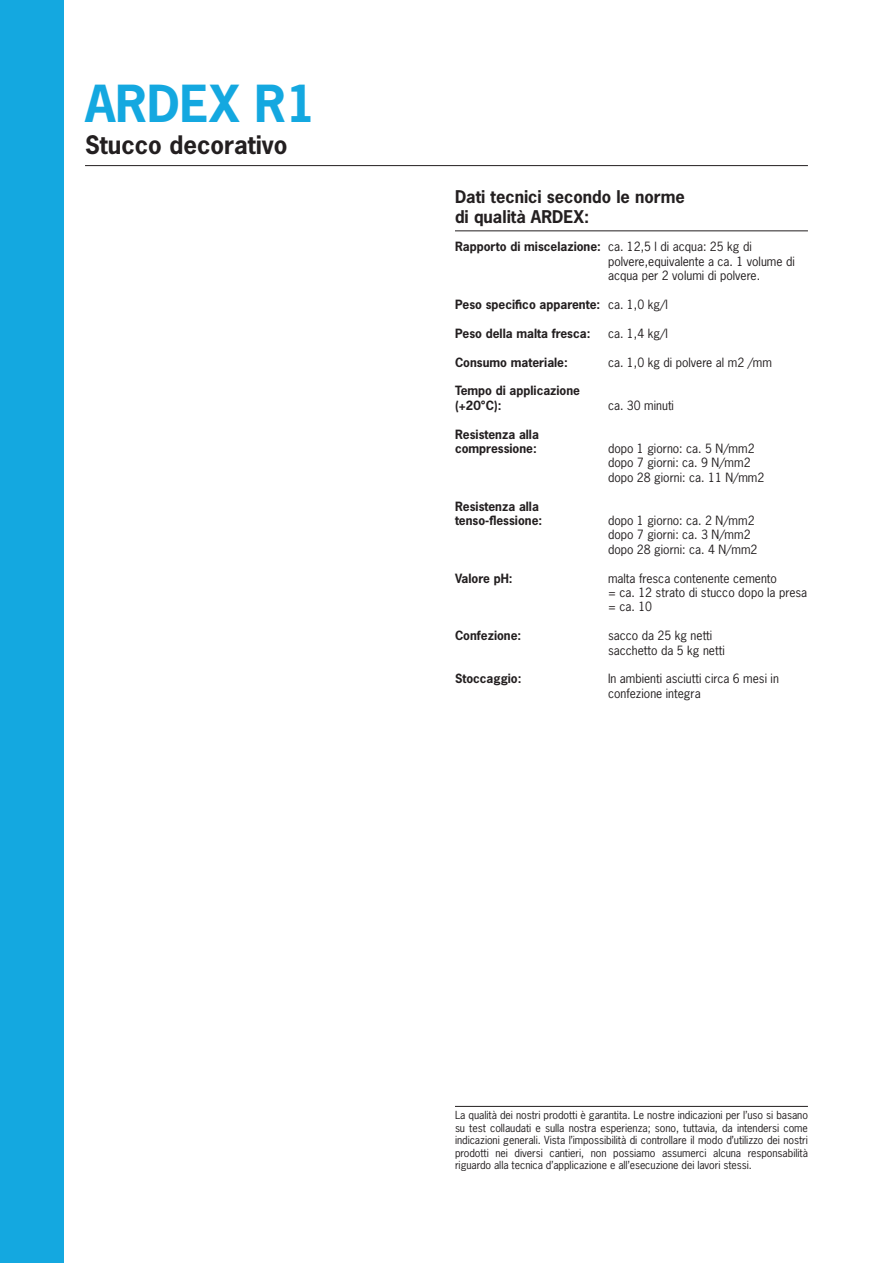
<style>
.page{position:relative;width:893px;height:1263px;background:#fff}
.page>*{position:absolute;margin:0;border:0;box-sizing:border-box;transform-origin:0 0}
.t1{font:700 48px "News Gothic Std";color:#14a8e0}
.t2{font:700 24px "News Gothic Std";color:#231f20}
.t3{font:700 16.5px "News Gothic Std";color:#231f20}
.t4{font:12px "News Gothic Std";color:#231f20}
.t5{font:700 12px "News Gothic Std";color:#231f20}
.t6{font:10.5px/12.6px "News Gothic Std";letter-spacing:-.005em;color:#231f20;text-align:justify}
.s1{font-weight:400}
</style>
<div class="page">
<div style="left:0;top:0;width:64px;height:1263px;background:#14a8e0"></div>
<hr style="left:85px;top:165px;width:723px;height:1px;background:#231f20">
<hr style="left:455px;top:1106px;width:353px;height:1px;background:#231f20">
<hr style="left:455px;top:230px;width:353px;height:1px;background:#231f20">
<p class="t1" style="left:85px;top:72px;width:233px">ARDEX R1</p>
<p class="t2" style="left:85px;top:129px;width:204px">Stucco decorativo</p>
<p class="t3" style="left:455px;top:186px;width:231px">Dati tecnici secondo le norme</p>
<p class="t3" style="left:455px;top:205px;width:136px">di qualità ARDEX:</p>
<p class="t5" style="left:455px;top:239px;width:298px">Rapporto di miscelazione: <span class="s1">ca. 12,5 l di acqua: 25 kg di</span></p>
<p class="t4" style="left:608px;top:254px;width:188px">polvere,equivalente a ca. 1 volume di</p>
<p class="t4" style="left:608px;top:268px;width:154px">acqua per 2 volumi di polvere.</p>
<p class="t5" style="left:455px;top:296px;width:214px">Peso specifico apparente: <span class="s1">ca. 1,0 kg/l</span></p>
<p class="t5" style="left:455px;top:325px;width:137px">Peso della malta fresca:</p>
<p class="t4" style="left:608px;top:326px;width:61px">ca. 1,4 kg/l</p>
<p class="t5" style="left:455px;top:354px;width:114px">Consumo materiale:</p>
<p class="t4" style="left:608px;top:354px;width:166px">ca. 1,0 kg di polvere al m2 /mm</p>
<p class="t5" style="left:455px;top:383px;width:127px">Tempo di applicazione</p>
<p class="t5" style="left:455px;top:397px;width:48px">(+20°C):</p>
<p class="t4" style="left:608px;top:398px;width:68px">ca. 30 minuti</p>
<p class="t5" style="left:455px;top:426px;width:85px">Resistenza alla</p>
<p class="t5" style="left:455px;top:440px;width:83px">compressione:</p>
<p class="t4" style="left:608px;top:441px;width:148px">dopo 1 giorno: ca. 5 N/mm2</p>
<p class="t4" style="left:608px;top:455px;width:144px">dopo 7 giorni: ca. 9 N/mm2</p>
<p class="t4" style="left:608px;top:470px;width:158px">dopo 28 giorni: ca. 11 N/mm2</p>
<p class="t5" style="left:455px;top:498px;width:85px">Resistenza alla</p>
<p class="t5" style="left:455px;top:512px;width:89px">tenso-flessione:</p>
<p class="t4" style="left:608px;top:513px;width:148px">dopo 1 giorno: ca. 2 N/mm2</p>
<p class="t4" style="left:608px;top:527px;width:144px">dopo 7 giorni: ca. 3 N/mm2</p>
<p class="t4" style="left:608px;top:542px;width:151px">dopo 28 giorni: ca. 4 N/mm2</p>
<p class="t5" style="left:455px;top:570px;width:59px">Valore pH:</p>
<p class="t4" style="left:608px;top:570px;width:170px">malta fresca contenente cemento</p>
<p class="t4" style="left:608px;top:585px;width:201px">= ca. 12 strato di stucco dopo la presa</p>
<p class="t4" style="left:608px;top:599px;width:46px">= ca. 10</p>
<p class="t5" style="left:455px;top:628px;width:68px">Confezione:</p>
<p class="t4" style="left:608px;top:628px;width:106px">sacco da 25 kg netti</p>
<p class="t4" style="left:608px;top:642px;width:118px">sacchetto da 5 kg netti</p>
<p class="t5" style="left:455px;top:671px;width:68px">Stoccaggio:</p>
<p class="t4" style="left:608px;top:671px;width:172px">In ambienti asciutti circa 6 mesi in</p>
<p class="t4" style="left:608px;top:686px;width:94px">confezione integra</p>
<p class="t6" style="left:455px;top:1108px;width:354px">La qualità dei nostri prodotti è garantita. Le nostre indicazioni per l’uso si basano su test collaudati e sulla nostra esperienza; sono, tuttavia, da intendersi come indicazioni generali. Vista l’impossibilità di controllare il modo d’utilizzo dei nostri prodotti nei diversi cantieri, non possiamo assumerci alcuna responsabilità riguardo alla tecnica d’applicazione e all’esecuzione dei lavori stessi.</p>
</div>
